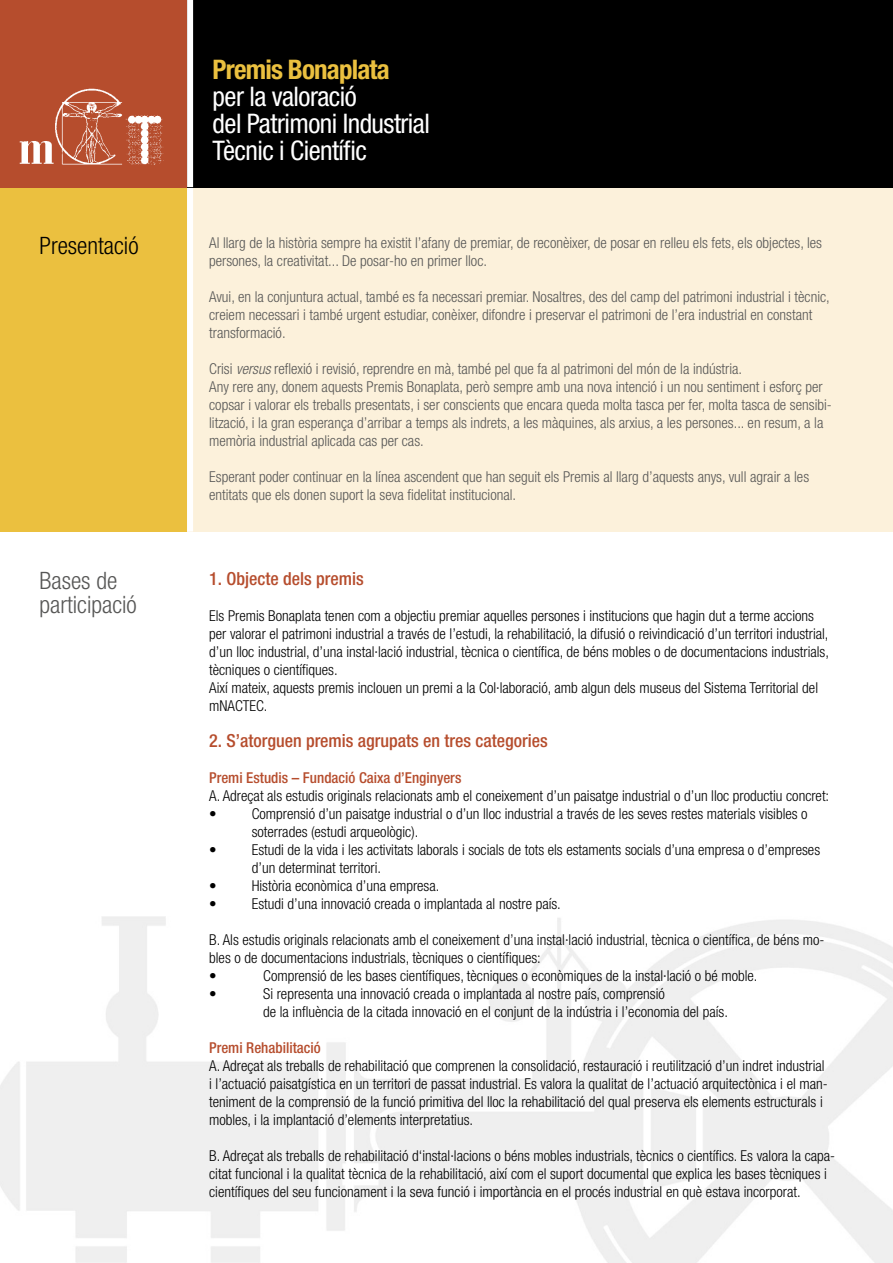
<style>
.page{position:relative;width:893px;height:1263px;background:#fff}
.page>*{position:absolute;margin:0;border:0;box-sizing:border-box;transform-origin:0 0}
.t1{font:condensed 27px/27px "Helvetica Neue LT Std";letter-spacing:-.02em;color:#fff}
.t2{font:700 condensed 27px "Helvetica Neue LT Std";letter-spacing:-.03em;color:#ebc03f}
.t3{font:300 condensed 24px/24px "Helvetica Neue LT Std";color:#575756}
.t4{font:300 condensed 24px "Helvetica Neue LT Std";color:#000}
.t5{font:500 condensed 18px "Helvetica Neue LT Std";color:#b64d2d}
.t6{font:300 condensed 15px/18px "Helvetica Neue LT Std";color:#000}
.t7{font:300 condensed 15px/18px "Helvetica Neue LT Std";color:#575756}
.t8{font:500 condensed 15px "Helvetica Neue LT Std";color:#b64d2d}
.s1{font-style:italic}
</style>
<div class="page">
<div style="left:0;top:187px;width:187px;height:344px;background:#ebc03f"></div>
<div style="left:187px;top:187px;width:706px;height:344px;background:#fcf1db"></div>
<div style="left:187px;top:187px;width:6px;height:344px;background:#fff"></div>
<div style="left:0;top:0;width:187px;height:187px;background:#b64d2d"></div>
<img style="left:19px;top:89px;width:145px;height:76px">
<div style="left:187px;top:0;width:706px;height:187px;background:#000"></div>
<div style="left:187px;top:0;width:6px;height:187px;background:#fff"></div>
<h2 class="t4" style="left:40px;top:232px;width:101px">Presentació</h2>
<h2 class="t3" style="left:40px;top:569px;width:99px">Bases de participació</h2>
<h1 class="t2" style="left:213px;top:53px;width:179px">Premis Bonaplata</h1>
<h1 class="t1" style="left:213px;top:83px;width:219px">per la valoració<br>del Patrimoni Industrial<br>Tècnic i Científic</h1>
<p class="t7" style="left:209px;top:233px;width:614px">Al llarg de la història sempre ha existit l’afany de premiar, de reconèixer, de posar en relleu els fets, els objectes, les persones, la creativitat... De posar-ho en primer lloc.</p>
<p class="t7" style="left:209px;top:287px;width:622px">Avui, en la conjuntura actual, també es fa necessari premiar. Nosaltres, des del camp del patrimoni industrial i tècnic, creiem necessari i també urgent estudiar, conèixer, difondre i preservar el patrimoni de l’era industrial en constant transformació.</p>
<p class="t7" style="left:209px;top:359px;width:624px">Crisi <span class="s1">versus</span> reflexió i revisió, reprendre en mà, també pel que fa al patrimoni del món de la indústria.<br>Any rere any, donem aquests Premis Bonaplata, però sempre amb una nova intenció i un nou sentiment i esforç per copsar i valorar els treballs presentats, i ser conscients que encara queda molta tasca per fer, molta tasca de sensibi&shy;lització, i la gran esperança d’arribar a temps als indrets, a les màquines, als arxius, a les persones... en resum, a la memòria industrial aplicada cas per cas.</p>
<p class="t7" style="left:209px;top:467px;width:601px">Esperant poder continuar en la línea ascendent que han seguit els Premis al llarg d’aquests anys, vull agrair a les entitats que els donen suport la seva fidelitat institucional.</p>
<p class="t5" style="left:209px;top:568px;width:156px">1. Objecte dels premis</p>
<p class="t6" style="left:209px;top:607px;width:621px">Els Premis Bonaplata tenen com a objectiu premiar aquelles persones i institucions que hagin dut a terme accions per valorar el patrimoni industrial a través de l’estudi, la rehabilitació, la difusió o reivindicació d’un territori industrial, d’un lloc industrial, d’una instal·lació industrial, tècnica o científica, de béns mobles o de documentacions industrials, tècniques o científiques.<br>Així mateix, aquests premis inclouen un premi a la Col·laboració, amb algun dels museus del Sistema Territorial del mNACTEC.</p>
<p class="t5" style="left:209px;top:730px;width:340px">2. S’atorguen premis agrupats en tres categories</p>
<p class="t8" style="left:209px;top:769px;width:254px">Premi Estudis – Fundació Caixa d’Enginyers</p>
<p class="t6" style="left:209px;top:787px;width:621px">A. Adreçat als estudis originals relacionats amb el coneixement d’un paisatge industrial o d’un lloc productiu concret:</p>
<p class="t6" style="left:252px;top:805px;width:557px;text-indent:-43px">• Comprensió d’un paisatge industrial o d’un lloc industrial a través de les seves restes materials visibles o soterrades (estudi arqueològic).</p>
<p class="t6" style="left:252px;top:841px;width:570px;text-indent:-43px">• Estudi de la vida i les activitats laborals i socials de tots els estaments socials d’una empresa o d’empreses d’un determinat territori.</p>
<p class="t6" style="left:209px;top:877px;width:232px">• Història econòmica d’una empresa.</p>
<p class="t6" style="left:209px;top:895px;width:353px">• Estudi d’una innovació creada o implantada al nostre país.</p>
<p class="t6" style="left:209px;top:931px;width:617px">B. Als estudis originals relacionats amb el coneixement d’una instal·lació industrial, tècnica o científica, de béns mo&shy;bles o de documentacions industrials, tècniques o científiques:<br>•</p>
<p class="t6" style="left:263px;top:967px;width:496px">Comprensió de les bases científiques, tècniques o econòmiques de la instal·lació o bé moble.</p>
<p class="t6" style="left:209px;top:985px;width:9px">•</p>
<p class="t6" style="left:263px;top:985px;width:466px">Si representa una innovació creada o implantada al nostre país, comprensió<br>de la influència de la citada innovació en el conjunt de la indústria i l’economia del país.</p>
<p class="t8" style="left:209px;top:1039px;width:113px">Premi Rehabilitació</p>
<p class="t6" style="left:209px;top:1057px;width:620px">A. Adreçat als treballs de rehabilitació que comprenen la consolidació, restauració i reutilització d’un indret industrial i l’actuació paisatgística en un territori de passat industrial. Es valora la qualitat de l’actuació arquitectònica i el man&shy;teniment de la comprensió de la funció primitiva del lloc la rehabilitació del qual preserva els elements estructurals i mobles, i la implantació d’elements interpretatius.</p>
<p class="t6" style="left:209px;top:1147px;width:627px">B. Adreçat als treballs de rehabilitació d‘instal·lacions o béns mobles industrials, tècnics o científics. Es valora la capa&shy;citat funcional i la qualitat tècnica de la rehabilitació, així com el suport documental que explica les bases tècniques i científiques del seu funcionament i la seva funció i importància en el procés industrial en què estava incorporat.</p>
</div>
